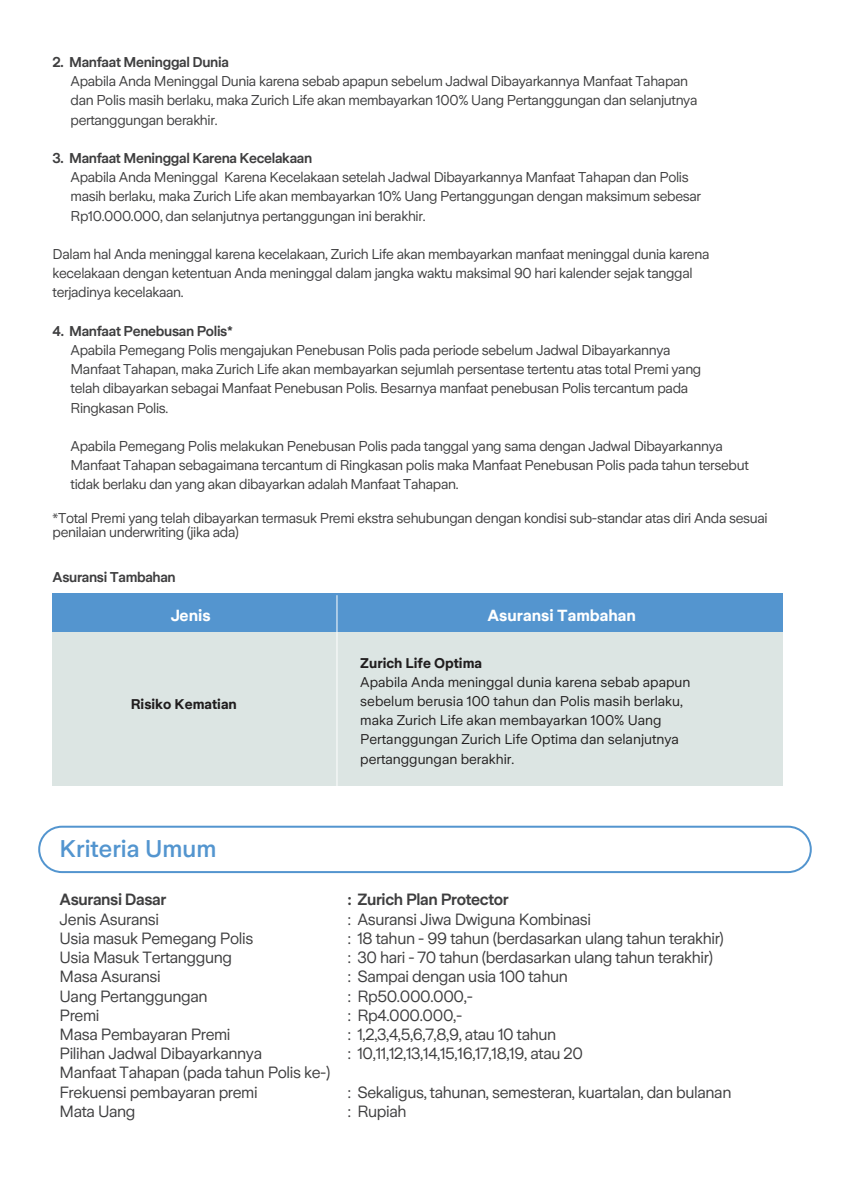
<style>
.page{position:relative;width:850px;height:1191px;background:#fff}
.page>*{position:absolute;margin:0;border:0;box-sizing:border-box;transform-origin:0 0}
.t1{font:500 24px "Zurich Sans";color:#5395cf}
.t2{font:16.2px/19.2px "Zurich Sans";letter-spacing:-.025em;color:#3e3e3f}
.t3{font:600 16.2px "Zurich Sans";letter-spacing:-.025em;color:#3e3e3f}
.t4{font:700 16px "Zurich Sans";color:#fff}
.t5{font:14.2px/19.2px "Zurich Sans";letter-spacing:-.025em;color:#3e3e3f}
.t6{font:600 14.2px "Zurich Sans";letter-spacing:-.025em;color:#3e3e3f}
.t7{font:14px/19.2px "Zurich Sans";color:#211e1e}
.t8{font:700 14px "Zurich Sans";color:#201d1e}
.s1{font-family:"Myriad Pro"}
</style>
<div class="page">
<div style="left:38px;top:825px;width:773px;height:48px;border:2px solid #5395cf;border-radius:23px"></div>
<div style="left:53px;top:593px;width:729px;height:39px;background:#5495cf"></div>
<div style="left:53px;top:632px;width:729px;height:154px;background:#dce5e3"></div>
<hr style="left:336px;top:595px;width:1px;height:191px;background:#fff">
<p class="t6" style="left:53px;top:54px;width:178px">2. Manfaat Meninggal Dunia</p>
<p class="t5" style="left:71px;top:72px;width:628px">Apabila Anda Meninggal Dunia karena sebab apapun sebelum Jadwal Dibayarkannya Manfaat Tahapan dan Polis masih berlaku, maka Zurich Life akan membayarkan 100% Uang Pertanggungan dan selanjutnya pertanggungan berakhir.</p>
<p class="t6" style="left:53px;top:150px;width:261px">3. Manfaat Meninggal Karena Kecelakaan</p>
<p class="t5" style="left:71px;top:168px;width:632px">Apabila Anda Meninggal Karena Kecelakaan setelah Jadwal Dibayarkannya Manfaat Tahapan dan Polis masih berlaku, maka Zurich Life akan membayarkan 10% Uang Pertanggungan dengan maksimum sebesar<br>Rp10.000.000, dan selanjutnya pertanggungan ini berakhir.</p>
<p class="t5" style="left:53px;top:245px;width:658px">Dalam hal Anda meninggal karena kecelakaan, Zurich Life akan membayarkan manfaat meninggal dunia karena kecelakaan dengan ketentuan Anda meninggal dalam jangka waktu maksimal 90 hari kalender sejak tanggal terjadinya kecelakaan.</p>
<p class="t6" style="left:53px;top:323px;width:182px">4. Manfaat Penebusan Polis*</p>
<p class="t5" style="left:71px;top:341px;width:632px">Apabila Pemegang Polis mengajukan Penebusan Polis pada periode sebelum Jadwal Dibayarkannya Manfaat Tahapan, maka Zurich Life akan membayarkan sejumlah persentase tertentu atas total Premi yang telah dibayarkan sebagai Manfaat Penebusan Polis. Besarnya manfaat penebusan Polis tercantum pada Ringkasan Polis.</p>
<p class="t5" style="left:71px;top:437px;width:679px">Apabila Pemegang Polis melakukan Penebusan Polis pada tanggal yang sama dengan Jadwal Dibayarkannya<br>Manfaat Tahapan sebagaimana tercantum di Ringkasan polis maka Manfaat Penebusan Polis pada tahun tersebut tidak berlaku dan yang akan dibayarkan adalah Manfaat Tahapan.</p>
<p class="t5" style="left:53px;top:511px;width:716px;line-height:14.4px"><span class="s1">*</span>Total Premi yang telah dibayarkan termasuk Premi ekstra sehubungan dengan kondisi sub-standar atas diri Anda sesuai penilaian underwriting (jika ada)</p>
<p class="t6" style="left:53px;top:569px;width:125px">Asuransi Tambahan</p>
<p class="t4" style="left:171px;top:606px;width:41px">Jenis</p>
<p class="t4" style="left:487px;top:606px;width:150px">Asuransi Tambahan</p>
<p class="t8" style="left:360px;top:655px;width:123px">Zurich Life Optima</p>
<p class="t7" style="left:360px;top:672px;width:331px">Apabila Anda meninggal dunia karena sebab apapun sebelum berusia 100 tahun dan Polis masih berlaku, maka Zurich Life akan membayarkan 100% Uang Pertanggungan Zurich Life Optima dan selanjutnya pertanggungan berakhir.</p>
<p class="t8" style="left:131px;top:697px;width:108px">Risiko Kematian</p>
<h1 class="t1" style="left:59px;top:835px;width:158px">Kriteria Umum</h1>
<p class="t3" style="left:59px;top:891px;width:108px">Asuransi Dasar</p>
<p class="t3" style="left:347px;top:891px;width:162px">: Zurich Plan Protector</p>
<p class="t2" style="left:59px;top:909px;width:101px">Jenis Asuransi</p>
<p class="t2" style="left:347px;top:909px;width:245px">: Asuransi Jiwa Dwiguna Kombinasi</p>
<p class="t2" style="left:59px;top:929px;width:195px">Usia masuk Pemegang Polis</p>
<p class="t2" style="left:347px;top:929px;width:377px">: 18 tahun - 99 tahun (berdasarkan ulang tahun terakhir)</p>
<p class="t2" style="left:59px;top:948px;width:174px">Usia Masuk Tertanggung</p>
<p class="t2" style="left:347px;top:948px;width:366px">: 30 hari - 70 tahun (berdasarkan ulang tahun terakhir)</p>
<p class="t2" style="left:59px;top:967px;width:103px">Masa Asuransi</p>
<p class="t2" style="left:347px;top:967px;width:221px">: Sampai dengan usia 100 tahun</p>
<p class="t2" style="left:59px;top:986px;width:149px">Uang Pertanggungan</p>
<p class="t2" style="left:347px;top:986px;width:127px">: Rp50.000.000,-</p>
<p class="t2" style="left:59px;top:1005px;width:41px">Premi</p>
<p class="t2" style="left:347px;top:1005px;width:116px">: Rp4.000.000,-</p>
<p class="t2" style="left:59px;top:1025px;width:172px">Masa Pembayaran Premi</p>
<p class="t2" style="left:347px;top:1025px;width:210px">: 1,2,3,4,5,6,7,8,9, atau 10 tahun</p>
<p class="t2" style="left:59px;top:1044px;width:204px">Pilihan Jadwal Dibayarkannya</p>
<p class="t2" style="left:347px;top:1044px;width:237px">: 10,11,12,13,14,15,16,17,18,19, atau 20</p>
<p class="t2" style="left:59px;top:1063px;width:272px">Manfaat Tahapan (pada tahun Polis ke-)<br>Frekuensi pembayaran premi</p>
<p class="t2" style="left:347px;top:1082px;width:385px">: Sekaligus, tahunan, semesteran, kuartalan, dan bulanan</p>
<p class="t2" style="left:59px;top:1101px;width:78px">Mata Uang</p>
<p class="t2" style="left:347px;top:1101px;width:60px">: Rupiah</p>
</div>
